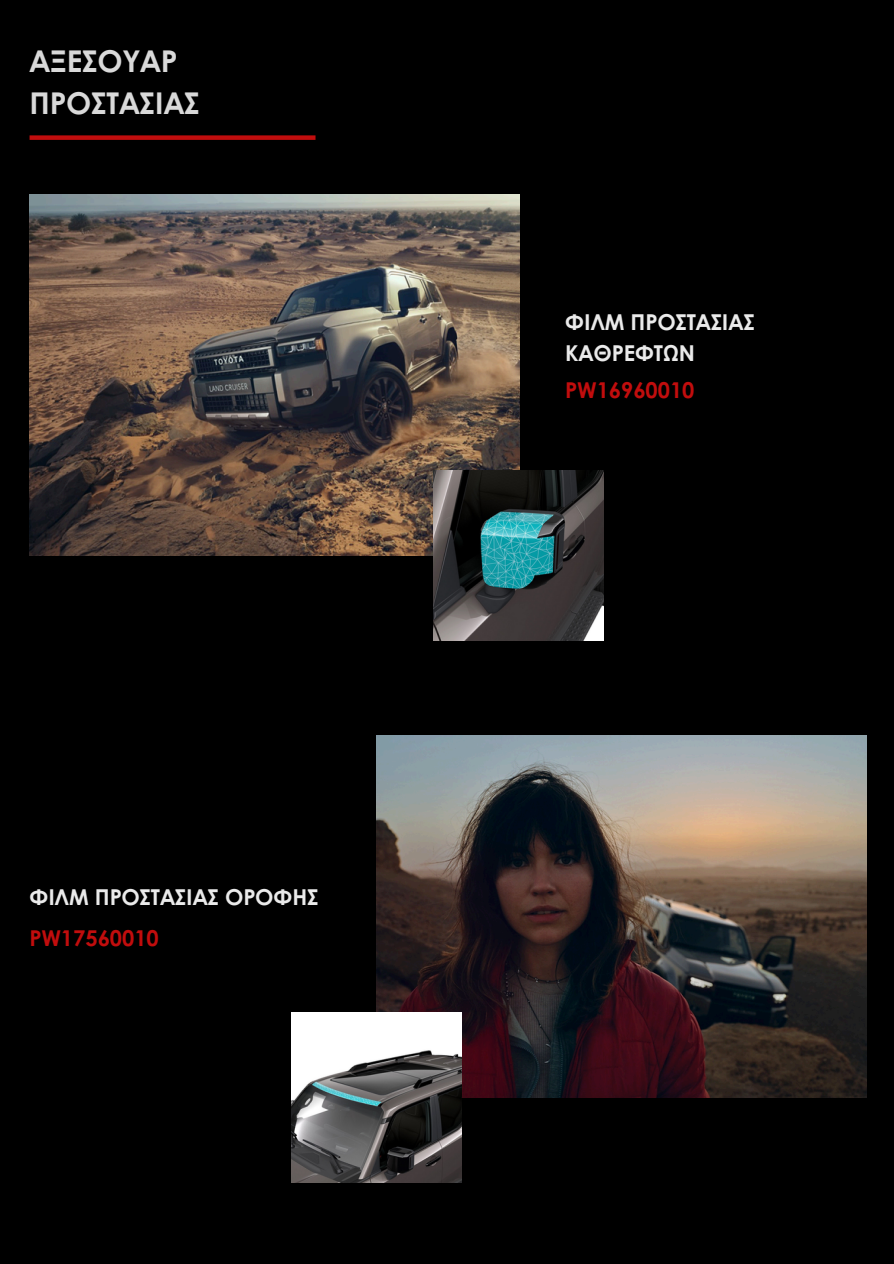
<style>
.page{position:relative;width:894px;height:1264px;background:#fff}
.page>*{position:absolute;margin:0;border:0;box-sizing:border-box;transform-origin:0 0}
.t1{font:700 30px/41.7px "Century Gothic";color:#d9d9d9}
.t2{font:700 21.9px/30.3px "Century Gothic";color:#eaeaea}
.t3{font:700 21.75px "Century Gothic";color:#c10d0d}
</style>
<div class="page">
<div style="left:0;top:0;width:893px;height:1263px;background:#000"></div>
<div style="left:30px;top:135px;width:285px;height:5px;background:#c10d0d"></div>
<img style="left:30px;top:194px;width:489px;height:361px">
<img style="left:433px;top:471px;width:170px;height:169px">
<img style="left:376px;top:736px;width:490px;height:361px">
<img style="left:291px;top:1012px;width:170px;height:170px">
<p class="t1" style="left:30px;top:39px;width:172px">ΑΞΕΣΟΥΑΡ<br>ΠΡΟΣΤΑΣΙΑΣ</p>
<p class="t2" style="left:30px;top:880px;width:290px">ΦΙΛΜ ΠΡΟΣΤΑΣΙΑΣ ΟΡΟΦΗΣ</p>
<p class="t3" style="left:30px;top:921px;width:131px">PW17560010</p>
<p class="t2" style="left:565px;top:306px;width:191px">ΦΙΛΜ ΠΡΟΣΤΑΣΙΑΣ<br>ΚΑΘΡΕΦΤΩΝ</p>
<p class="t3" style="left:565px;top:373px;width:131px">PW16960010</p>
</div>
